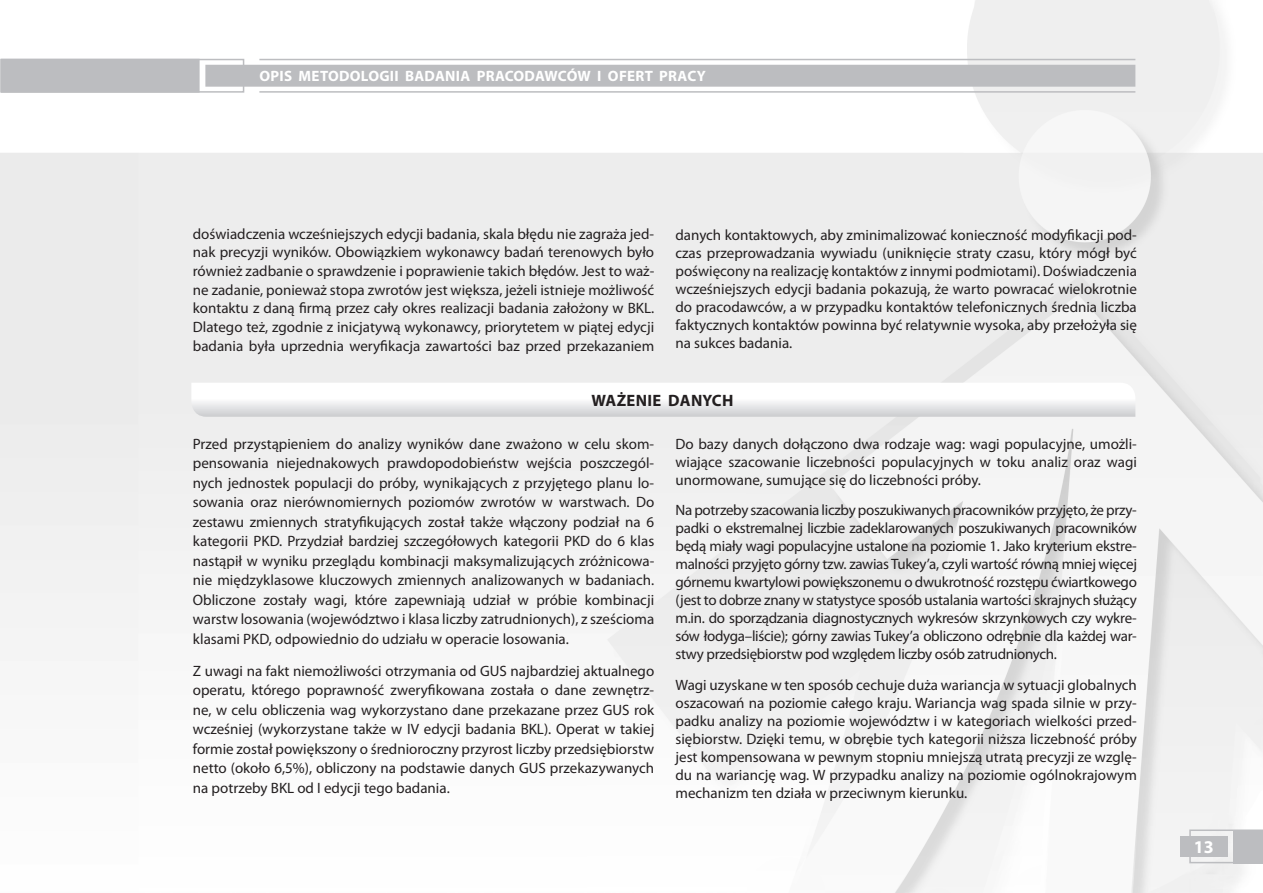
<style>
.page{position:relative;width:1263px;height:893px;background:#fff}
.page>*{position:absolute;margin:0;border:0;box-sizing:border-box;transform-origin:0 0}
.t1{font:700 18px "Myriad Pro";color:#fff}
.t2{font:700 16.5px "Myriad Pro";letter-spacing:.02em;color:#231f20}
.t3{font:15px/18px "Myriad Pro";color:#231f20;text-align:justify}
.t4{font:700 15px "Myriad Pro";letter-spacing:.02em;color:#fff}
</style>
<div class="page">
<div style="left:2px;top:60px;width:197px;height:32px;background:#bcbdc0"></div>
<svg style="left:1189px;top:829px;width:74px;height:34px"></svg>
<div style="left:1233px;top:830px;width:30px;height:33px;background:#bcbdc0"></div>
<div style="left:1180px;top:836px;width:47px;height:21px;background:#bcbdc0"></div>
<hr style="left:259px;top:91px;width:876px;height:2px;background:#bcbdc0">
<hr style="left:259px;top:59px;width:876px;height:1px;background:#bcbdc0">
<div style="left:0;top:59px;width:244px;height:34px;border:2px solid #bcbdc0"></div>
<div style="left:205px;top:65px;width:930px;height:22px;background:#bcbdc0;border:2px solid #bcbdc0"></div>
<svg style="left:191px;top:383px;width:944px;height:34px"></svg>
<p class="t4" style="left:260px;top:67px;width:19px">OPIS</p>
<p class="t4" style="left:299px;top:67px;width:23px">METO</p>
<p class="t4" style="left:339px;top:67px;width:20px">DOLOGII</p>
<p class="t4" style="left:405px;top:67px;width:40px">BADANIA</p>
<p class="t4" style="left:477px;top:67px;width:11px">PRACO</p>
<p class="t4" style="left:525px;top:67px;width:23px">DAWCÓW</p>
<p class="t4" style="left:597px;top:67px;width:40px">I OFERT</p>
<p class="t4" style="left:659px;top:67px;width:10px">PRAC</p>
<p class="t4" style="left:697px;top:67px;width:11px">Y</p>
<p class="t3" style="left:193px;top:224px;width:463px;line-height:18.6px">doświadczenia wcześniejszych edycji badania, skala błędu nie zagraża jed&shy;nak precyzji wyników. Obowiązkiem wykonawcy badań terenowych było również zadbanie o sprawdzenie i poprawienie takich błędów. Jest to waż&shy;ne zadanie, ponieważ stopa zwrotów jest większa, jeżeli istnieje możliwość kontaktu z daną firmą przez cały okres realizacji badania założony w BKL.<br>Dlatego też, zgodnie z inicjatywą wykonawcy, priorytetem w piątej edycji badania była uprzednia weryfikacja zawartości baz przed przekazaniem</p>
<p class="t3" style="left:675px;top:226px;width:463px">danych kontaktowych, aby zminimalizować konieczność modyfikacji pod&shy;czas przeprowadzania wywiadu (uniknięcie straty czasu, który mógł być poświęcony na realizację kontaktów z innymi podmiotami). Doświadczenia wcześniejszych edycji badania pokazują, że warto powracać wielokrotnie do pracodawców, a w przypadku kontaktów telefonicznych średnia liczba faktycznych kontaktów powinna być relatywnie wysoka, aby przełożyła się na sukces badania.</p>
<p class="t2" style="left:591px;top:390px;width:141px">WAŻENI E DANYCH</p>
<p class="t3" style="left:193px;top:434px;width:463px;line-height:19.5px">Przed przystąpieniem do analizy wyników dane zważono w celu skom&shy;pensowania niejednakowych prawdopodobieństw wejścia poszczegól&shy;nych jednostek populacji do próby, wynikających z przyjętego planu lo&shy;sowania oraz nierównomiernych poziomów zwrotów w warstwach. Do zestawu zmiennych stratyfikujących został także włączony podział na 6 kategorii PKD. Przydział bardziej szczegółowych kategorii PKD do 6 klas nastąpił w wyniku przeglądu kombinacji maksymalizujących zróżnicowa&shy;nie międzyklasowe kluczowych zmiennych analizowanych w badaniach.<br>Obliczone zostały wagi, które zapewniają udział w próbie kombinacji warstw losowania (województwo i klasa liczby zatrudnionych), z sześcioma klasami PKD, odpowiednio do udziału w operacie losowania.</p>
<p class="t3" style="left:193px;top:661px;width:463px;line-height:19.5px">Z uwagi na fakt niemożliwości otrzymania od GUS najbardziej aktualnego operatu, którego poprawność zweryfikowana została o dane zewnętrz&shy;ne, w celu obliczenia wag wykorzystano dane przekazane przez GUS rok wcześniej (wykorzystane także w IV edycji badania BKL). Operat w takiej formie został powiększony o średnioroczny przyrost liczby przedsiębiorstw netto (około 6,5%), obliczony na podstawie danych GUS przekazywanych na potrzeby BKL od I edycji tego badania.</p>
<p class="t3" style="left:675px;top:434px;width:463px">Do bazy danych dołączono dwa rodzaje wag: wagi populacyjne, umożli&shy;wiające szacowanie liczebności populacyjnych w toku analiz oraz wagi unormowane, sumujące się do liczebności próby.</p>
<p class="t3" style="left:675px;top:501px;width:463px">Na potrzeby szacowania liczby poszukiwanych pracowników przyjęto, że przy&shy;padki o ekstremalnej liczbie zadeklarowanych poszukiwanych pracowników będą miały wagi populacyjne ustalone na poziomie 1. Jako kryterium ekstre&shy;malności przyjęto górny tzw. zawias Tukey’a, czyli wartość równą mniej więcej górnemu kwartylowi powiększonemu o dwukrotność rozstępu ćwiartkowego (jest to dobrze znany w statystyce sposób ustalania wartości skrajnych służący m.in. do sporządzania diagnostycznych wykresów skrzynkowych czy wykre&shy;sów łodyga–liście); górny zawias Tukey’a obliczono odrębnie dla każdej war&shy;stwy przedsiębiorstw pod względem liczby osób zatrudnionych.</p>
<p class="t3" style="left:675px;top:676px;width:463px">Wagi uzyskane w ten sposób cechuje duża wariancja w sytuacji globalnych oszacowań na poziomie całego kraju. Wariancja wag spada silnie w przy&shy;padku analizy na poziomie województw i w kategoriach wielkości przed&shy;siębiorstw. Dzięki temu, w obrębie tych kategorii niższa liczebność próby jest kompensowana w pewnym stopniu mniejszą utratą precyzji ze wzglę&shy;du na wariancję wag. W przypadku analizy na poziomie ogólnokrajowym mechanizm ten działa w przeciwnym kierunku.</p>
<p class="t1" style="left:1194px;top:835px;width:21px">13</p>
</div>
